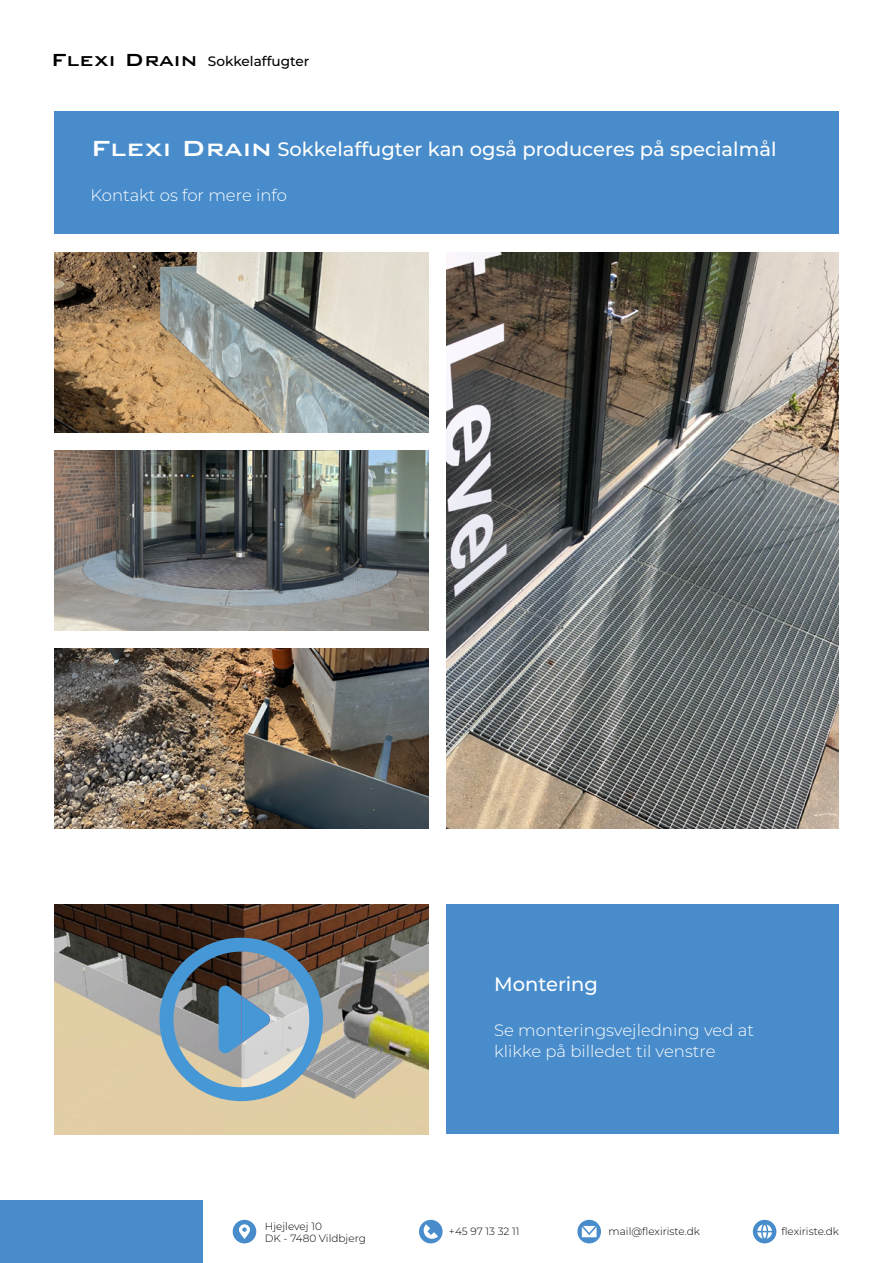
<style>
.page{position:relative;width:893px;height:1263px;background:#fff}
.page>*{position:absolute;margin:0;border:0;box-sizing:border-box;transform-origin:0 0}
.t1{font:500 19.5px "Montserrat";color:#fff}
.t2{font:300 16.5px/21px "Montserrat";color:#fff}
.t3{font:500 13.65px "Montserrat";color:#000}
.t4{font:300 10.5px/12.6px "Montserrat";color:#000}
.s1{font-family:"Bank Gothic BT";font-size:23.4px}
.s2{font-family:"Bank Gothic BT";font-size:29.25px}
</style>
<div class="page">
<div style="left:0;top:1200px;width:202px;height:63px;background:#488ccb"></div>
<div style="left:233px;top:1220px;width:23px;height:23px;background:#488ccb;border-radius:50%"></div>
<svg style="left:239px;top:1224px;width:11px;height:15px"></svg>
<div style="left:419px;top:1220px;width:24px;height:23px;background:#488ccb;border-radius:50%"></div>
<svg style="left:423px;top:1224px;width:15px;height:15px"></svg>
<svg style="left:577px;top:1220px;width:24px;height:23px"></svg>
<svg style="left:582px;top:1226px;width:15px;height:11px"></svg>
<div style="left:753px;top:1220px;width:23px;height:23px;background:#488ccb;border-radius:50%"></div>
<svg style="left:757px;top:1224px;width:15px;height:15px"></svg>
<div style="left:446px;top:905px;width:393px;height:229px;background:#488ccb"></div>
<div style="left:54px;top:111px;width:785px;height:123px;background:#488ccb"></div>
<img style="left:54px;top:905px;width:374px;height:229px">
<svg style="left:160px;top:938px;width:163px;height:163px"></svg>
<img style="left:54px;top:450px;width:374px;height:180px">
<img style="left:54px;top:648px;width:374px;height:180px">
<img style="left:54px;top:252px;width:374px;height:180px">
<img style="left:446px;top:252px;width:393px;height:576px">
<p class="t3" style="left:51px;top:52px;width:260px"><span class="s1">Flexi Drain</span> Sokkelaffugter</p>
<p class="t1" style="left:91px;top:135px;width:687px"><span class="s2">Flexi Drain</span> Sokkelaffugter kan også produceres på specialmål</p>
<p class="t2" style="left:91px;top:184px;width:198px">Kontakt os for mere info</p>
<p class="t1" style="left:494px;top:971px;width:106px">Montering</p>
<p class="t2" style="left:494px;top:1019px;width:261px">Se monteringsvejledning ved at klikke på billedet til venstre</p>
<p class="t4" style="left:265px;top:1219px;width:102px">Hjejlevej 10<br>DK - 7480 Vildbjerg</p>
<p class="t4" style="left:449px;top:1224px;width:72px">+45 97 13 32 11</p>
<p class="t4" style="left:609px;top:1224px;width:93px">mail@flexiriste.dk</p>
<p class="t4" style="left:781px;top:1224px;width:59px">flexiriste.dk</p>
</div>
